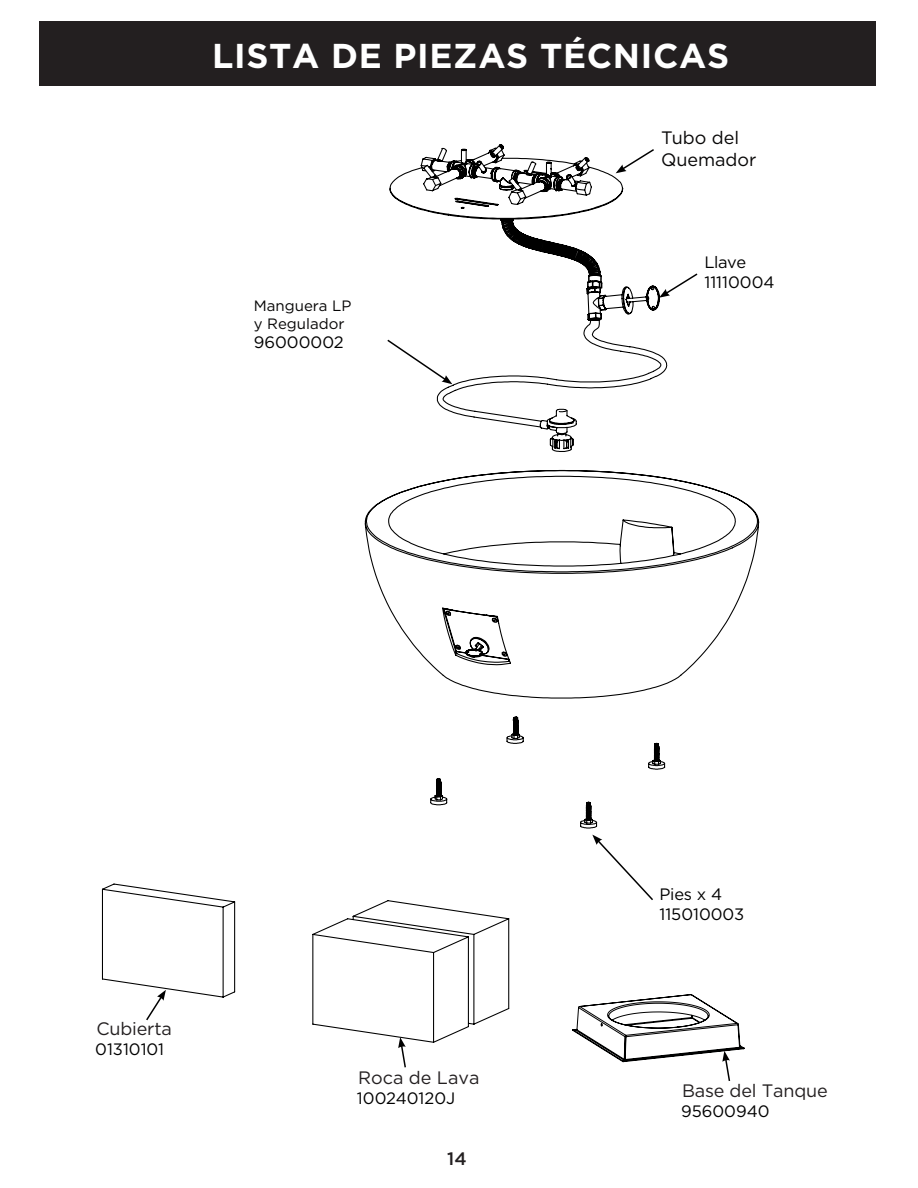
<style>
.page{position:relative;width:918px;height:1188px;background:#fff}
.page>*{position:absolute;margin:0;border:0;box-sizing:border-box;transform-origin:0 0}
.t1{font:700 34.5px "Gotham";letter-spacing:.02em;color:#fff}
.t2{font:18px "Gotham";letter-spacing:-.01em;color:#231f20}
.t3{font:18px/21.6px "Gotham";color:#070606}
.t4{font:500 18px "Gotham";color:#231f20}
.t5{font:16.5px/19.8px "Gotham";color:#000}
.t6{font:15px/18px "Gotham";color:#070606}
</style>
<div class="page">
<div style="left:39px;top:21px;width:837px;height:65px;background:#231f20"></div>
<svg style="left:668px;top:273px;width:30px;height:23px"></svg>
<svg style="left:398px;top:1044px;width:8px;height:24px"></svg>
<svg style="left:101px;top:144px;width:567px;height:900px"></svg>
<svg style="left:498px;top:217px;width:106px;height:74px"></svg>
<svg style="left:364px;top:469px;width:396px;height:230px"></svg>
<svg style="left:572px;top:994px;width:173px;height:87px"></svg>
<h1 class="t1" style="left:212px;top:33px;width:518px">LISTA DE PIEZAS TÉCNICAS</h1>
<p class="t3" style="left:661px;top:127px;width:97px">Tubo del<br>Quemador</p>
<p class="t6" style="left:254px;top:297px;width:99px">Manguera LP y Regulador</p>
<p class="t5" style="left:254px;top:331px;width:92px">96000002</p>
<p class="t5" style="left:704px;top:252px;width:72px">Llave<br>11110004</p>
<p class="t2" style="left:96px;top:1017px;width:77px">Cubierta</p>
<p class="t5" style="left:95px;top:1039px;width:70px">01310101</p>
<p class="t2" style="left:358px;top:1066px;width:123px">Roca de Lava</p>
<p class="t5" style="left:357px;top:1087px;width:100px">100240120J</p>
<p class="t4" style="left:447px;top:1147px;width:21px">14</p>
<p class="t5" style="left:659px;top:884px;width:86px">Pies x 4<br>115010003</p>
<p class="t2" style="left:682px;top:1079px;width:147px">Base del Tanque</p>
<p class="t5" style="left:681px;top:1101px;width:90px">95600940</p>
</div>
